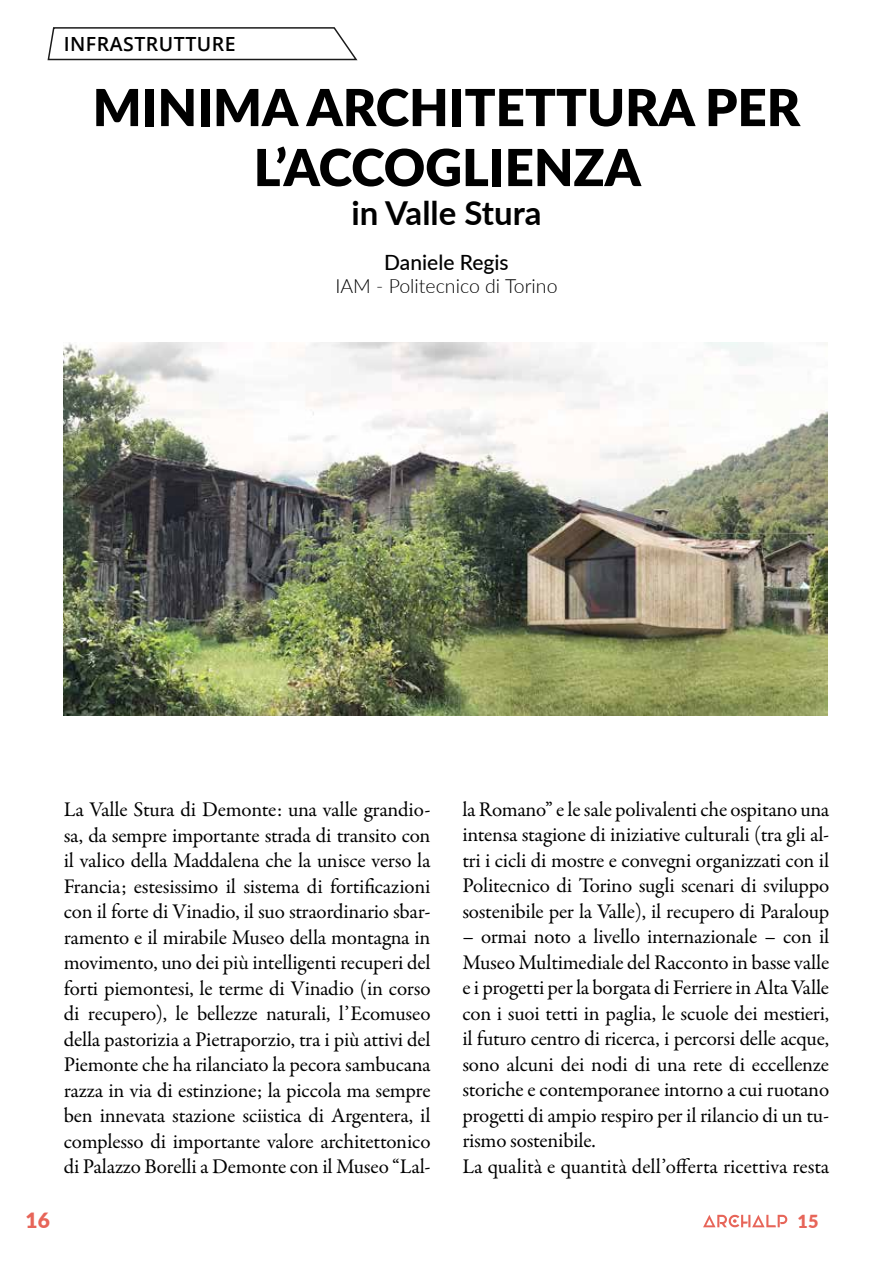
<style>
.page{position:relative;width:893px;height:1263px;background:#fff}
.page>*{position:absolute;margin:0;border:0;box-sizing:border-box;transform-origin:0 0}
.t1{font:900 51px/60px "Lato";color:#000;text-align:center}
.t2{font:700 33px "Lato";color:#000}
.t3{font:21px/25.5px "Garamond Premr Pro";letter-spacing:-.01em;color:#000;text-align:justify}
.t4{font:500 21px "Lato";color:#000}
.t5{font:900 21px "Lato";color:#e76559}
.t6{font:300 19.5px "Lato";color:#000}
.t7{font:600 19.5px "Open Sans";letter-spacing:.025em;color:#000}
.t8{font:900 18px "Lato";color:#e76559}
</style>
<div class="page">
<svg style="left:47px;top:27px;width:311px;height:34px"></svg>
<svg style="left:703px;top:1215px;width:84px;height:12px"></svg>
<img style="left:64px;top:342px;width:763px;height:374px">
<p class="t7" style="left:64px;top:30px;width:173px">INFRASTRUTTURE</p>
<h1 class="t1" style="left:93px;top:75px;width:709px">MINIMA ARCHITETTURA PER<br>L’ACCOGLIENZA</h1>
<h2 class="t2" style="left:351px;top:189px;width:192px">in Valle Stura</h2>
<p class="t4" style="left:384px;top:247px;width:126px">Daniele Regis</p>
<p class="t6" style="left:335px;top:272px;width:224px">IAM - Politecnico di Torino</p>
<p class="t3" style="left:64px;top:797px;width:368px">La Valle Stura di Demonte: una valle grandio&shy;sa, da sempre importante strada di transito con il valico della Maddalena che la unisce verso la Francia; estesissimo il sistema di fortificazioni con il forte di Vinadio, il suo straordinario sbar&shy;ramento e il mirabile Museo della montagna in movimento, uno dei più intelligenti recuperi del forti piemontesi, le terme di Vinadio (in corso di recupero), le bellezze naturali, l’Ecomuseo della pastorizia a Pietraporzio, tra i più attivi del Piemonte che ha rilanciato la pecora sambucana razza in via di estinzione; la piccola ma sempre ben innevata stazione sciistica di Argentera, il complesso di importante valore architettonico di Palazzo Borelli a Demonte con il Museo “Lal-</p>
<p class="t3" style="left:462px;top:797px;width:368px">la Romano” e le sale polivalenti che ospitano una intensa stagione di iniziative culturali (tra gli al&shy;tri i cicli di mostre e convegni organizzati con il Politecnico di Torino sugli scenari di sviluppo sostenibile per la Valle), il recupero di Paraloup</p>
<p class="t3" style="left:462px;top:924px;width:368px;text-align:left">– ormai noto a livello internazionale – con il Museo Multimediale del Racconto in basse valle e i progetti per la borgata di Ferriere in Alta Valle con i suoi tetti in paglia, le scuole dei mestieri, il futuro centro di ricerca, i percorsi delle acque, sono alcuni dei nodi di una rete di eccellenze storiche e contemporanee intorno a cui ruotano progetti di ampio respiro per il rilancio di un tu&shy;rismo sostenibile.<br>La qualità e quantità dell’offerta ricettiva resta</p>
<p class="t5" style="left:26px;top:1204px;width:26px">16</p>
<p class="t8" style="left:798px;top:1208px;width:23px">15</p>
</div>
